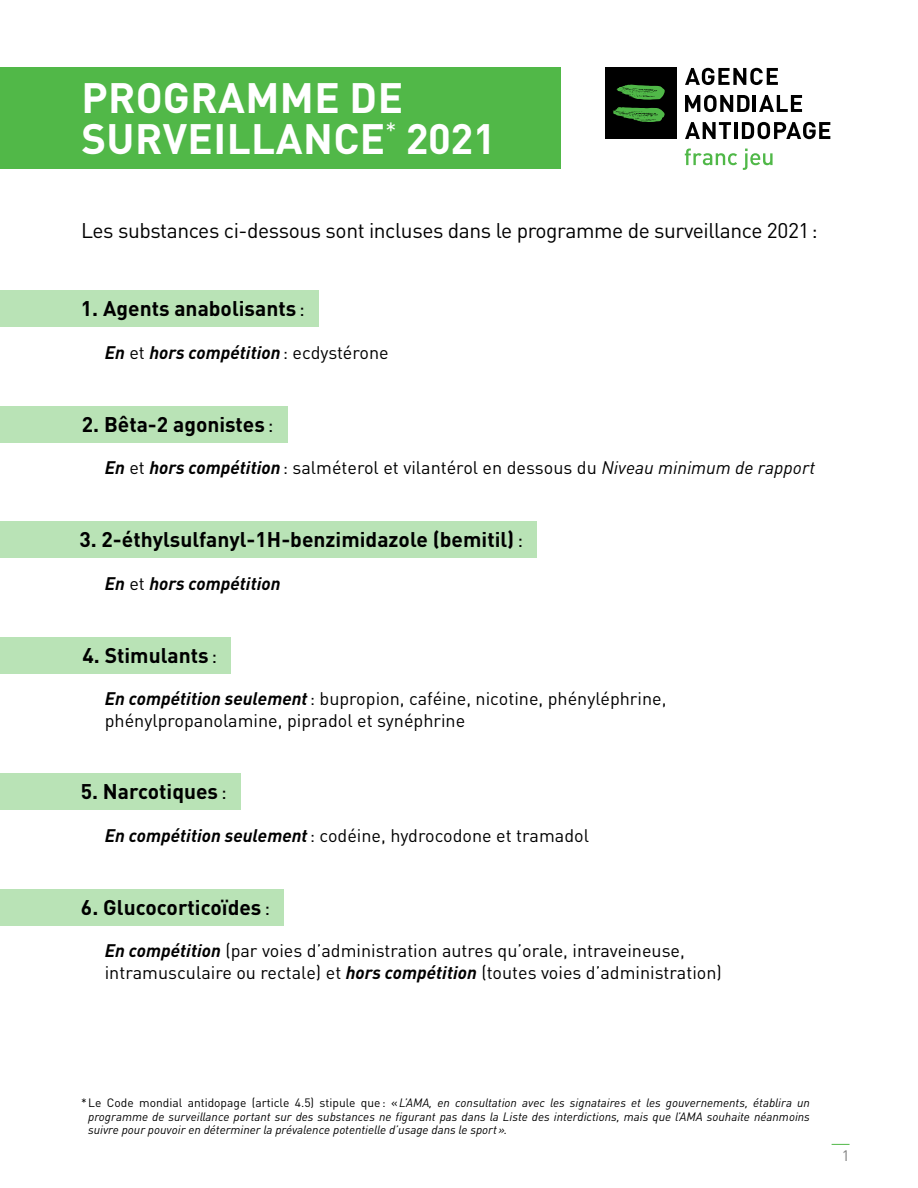
<style>
.page{position:relative;width:918px;height:1188px;background:#fff}
.page>*{position:absolute;margin:0;border:0;box-sizing:border-box;transform-origin:0 0}
.t1{font:700 42px/40.5px "DIN Pro";letter-spacing:.01em;color:#fff}
.t2{font:700 21px "DIN Pro";color:#000}
.t3{font:21px "DIN Pro";letter-spacing:-.02em;color:#000}
.t4{font:18px/21.6px "DIN Pro";color:#000}
.t5{font:italic 700 18px "DIN Pro";color:#000}
.t6{font:15px "DIN Pro";color:#7e7e7e}
.t7{font:italic 12px/13.5px "DIN Pro";color:#000;text-align:justify}
.s1{font-weight:400}
.s2{font-weight:400;font-style:normal}
.s3{font-weight:700;font-style:italic}
.s4{font-style:italic}
.s5{font-style:normal}
</style>
<div class="page">
<svg style="left:832px;top:1144px;width:18px;height:1px"></svg>
<div style="left:0;top:68px;width:560px;height:101px;background:#51b848"></div>
<div style="left:0;top:290px;width:319px;height:37px;background:#b9e3b6"></div>
<div style="left:0;top:406px;width:287px;height:37px;background:#b9e3b6"></div>
<div style="left:0;top:521px;width:537px;height:37px;background:#b9e3b6"></div>
<div style="left:0;top:637px;width:231px;height:37px;background:#b9e3b6"></div>
<div style="left:0;top:889px;width:284px;height:37px;background:#b9e3b6"></div>
<div style="left:0;top:773px;width:241px;height:37px;background:#b9e3b6"></div>
<svg style="left:685px;top:95px;width:65px;height:17px"></svg>
<hr style="left:753px;top:95px;width:3px;height:17px;background:#000">
<svg style="left:759px;top:95px;width:43px;height:17px"></svg>
<svg style="left:685px;top:68px;width:93px;height:17px"></svg>
<svg style="left:685px;top:122px;width:46px;height:17px"></svg>
<hr style="left:734px;top:122px;width:4px;height:17px;background:#000">
<svg style="left:742px;top:122px;width:88px;height:17px"></svg>
<svg style="left:685px;top:149px;width:52px;height:16px"></svg>
<svg style="left:743px;top:149px;width:30px;height:21px"></svg>
<div style="left:605px;top:68px;width:72px;height:71px;background:#000"></div>
<svg style="left:613px;top:85px;width:52px;height:37px"></svg>
<h1 class="t1" style="left:81px;top:73px;width:416px">PROGRAMME DE<br>SURVEILLANCE<sup>*</sup> 2021</h1>
<p class="t3" style="left:81px;top:214px;width:738px">Les substances ci-dessous sont incluses dans le programme de surveillance 2021:</p>
<p class="t2" style="left:81px;top:291px;width:226px">1. Agents anabolisants<span class="s1">:</span></p>
<p class="t5" style="left:105px;top:337px;width:286px">En <span class="s2">et</span> hors compétition<span class="s2">: ecdystérone</span></p>
<p class="t2" style="left:82px;top:407px;width:193px">2. Bêta-2 agonistes<span class="s1">:</span></p>
<p class="t4" style="left:105px;top:455px;width:712px"><span class="s3">En</span> et <span class="s3">hors compétition</span>: salméterol et vilantérol en dessous du <span class="s4">Niveau minimum de rapport</span></p>
<p class="t2" style="left:80px;top:522px;width:445px">3. 2-éthylsulfanyl-1H-benzimidazole (bemitil)<span class="s1">:</span></p>
<p class="t5" style="left:105px;top:568px;width:177px">En <span class="s2">et</span> hors compétition</p>
<p class="t2" style="left:82px;top:638px;width:137px">4. Stimulants<span class="s1">:</span></p>
<p class="t4" style="left:105px;top:686px;width:563px"><span class="s3">En compétition seulement</span>: bupropion, caféine, nicotine, phényléphrine, phénylpropanolamine, pipradol et synéphrine</p>
<p class="t2" style="left:81px;top:774px;width:148px">5. Narcotiques<span class="s1">:</span></p>
<p class="t4" style="left:105px;top:822px;width:486px"><span class="s3">En compétition seulement</span>: codéine, hydrocodone et tramadol</p>
<p class="t2" style="left:81px;top:890px;width:191px">6. Glucocorticoïdes<span class="s1">:</span></p>
<p class="t4" style="left:105px;top:938px;width:619px"><span class="s3">En compétition</span> (par voies d’administration autres qu’orale, intraveineuse, intramusculaire ou rectale) et <span class="s3">hors compétition</span> (toutes voies d’administration)</p>
<p class="t7" style="left:88px;top:1095px;width:723px;text-indent:-7px"><span class="s5">* Le Code mondial antidopage (article 4.5) stipule que: «</span>L’AMA, en consultation avec les signataires et les gouvernements, établira un programme de surveillance portant sur des substances ne figurant pas dans la Liste des interdictions, mais que l’AMA souhaite néanmoins suivre pour pouvoir en déterminer la prévalence potentielle d’usage dans le sport».</p>
<p class="t6" style="left:842px;top:1144px;width:9px">1</p>
</div>
